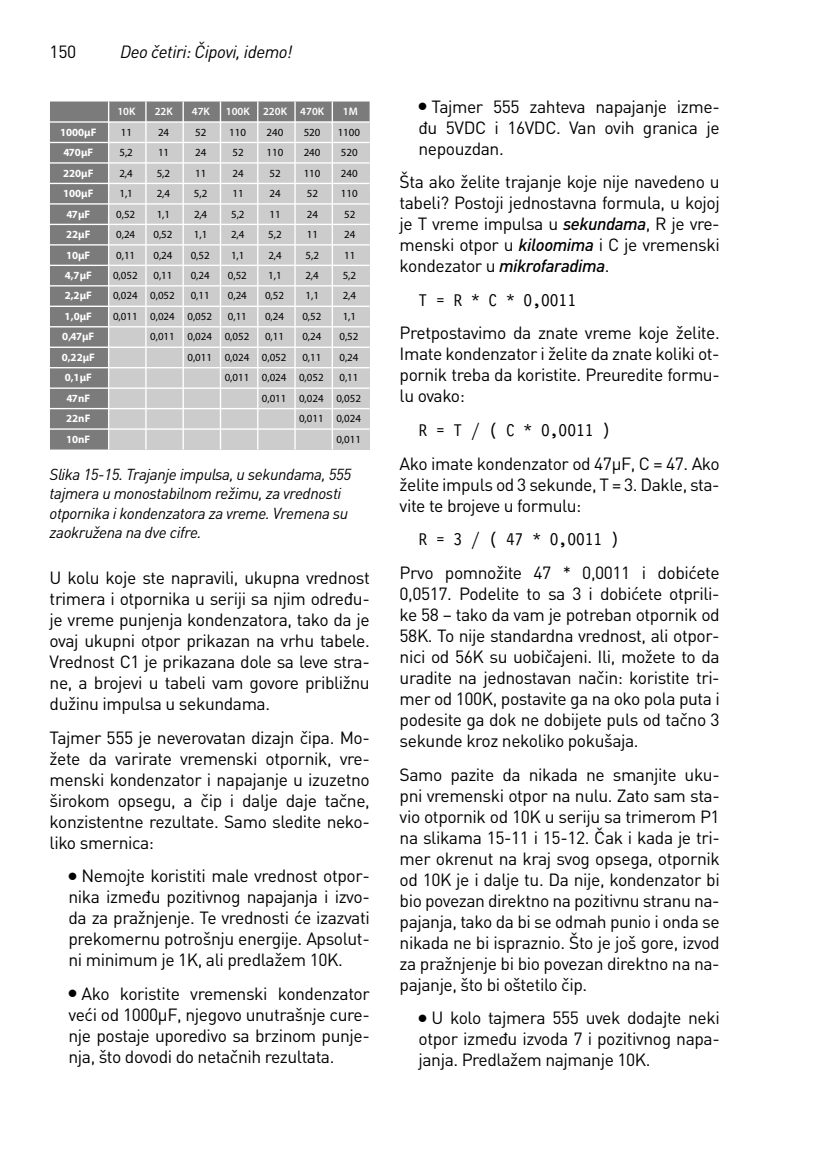
<style>
.page{position:relative;width:834px;height:1166px;background:#fff}
.page>*{position:absolute;margin:0;border:0;box-sizing:border-box;transform-origin:0 0}
.t1{font:17.5px/21px "DIN Pro";letter-spacing:-.025em;color:#000;text-align:justify}
.t2{font:17.5px "Letter Gothic 12 Pitch BT";color:#000}
.t3{font:italic 17.5px "DIN Pro";letter-spacing:-.025em;color:#000}
.t4{font:italic 15.75px/19.2px "DIN Pro";letter-spacing:-.025em;color:#000}
.t5{font:10.85px/20.5px "Myriad Pro";color:#000;text-align:center}
.t6{font:700 10.85px/20.5px "Myriad Pro";color:#fff;text-align:center}
.t7{font:600 10.85px "Myriad Pro";color:#fff}
.s1{font-weight:500;font-style:italic}
</style>
<div class="page">
<svg style="left:50px;top:102px;width:319px;height:347px;background:#b9b9b9"></svg>
<hr style="left:220px;top:102px;width:1px;height:347px;background:#fff">
<hr style="left:182px;top:102px;width:2px;height:347px;background:#fff">
<hr style="left:145px;top:102px;width:2px;height:347px;background:#fff">
<hr style="left:108px;top:102px;width:1px;height:347px;background:#fff">
<hr style="left:331px;top:102px;width:2px;height:347px;background:#fff">
<hr style="left:294px;top:102px;width:2px;height:347px;background:#fff">
<hr style="left:257px;top:102px;width:1px;height:347px;background:#fff">
<hr style="left:50px;top:142px;width:319px;height:1px;background:#fff">
<hr style="left:50px;top:162px;width:319px;height:2px;background:#fff">
<hr style="left:50px;top:183px;width:319px;height:1px;background:#fff">
<hr style="left:50px;top:224px;width:319px;height:1px;background:#fff">
<hr style="left:50px;top:244px;width:319px;height:2px;background:#fff">
<hr style="left:50px;top:265px;width:319px;height:1px;background:#fff">
<hr style="left:50px;top:306px;width:319px;height:1px;background:#fff">
<hr style="left:50px;top:326px;width:319px;height:1px;background:#fff">
<hr style="left:50px;top:347px;width:319px;height:1px;background:#fff">
<hr style="left:50px;top:367px;width:319px;height:1px;background:#fff">
<hr style="left:50px;top:387px;width:319px;height:2px;background:#fff">
<hr style="left:50px;top:408px;width:319px;height:1px;background:#fff">
<hr style="left:50px;top:428px;width:319px;height:2px;background:#fff">
<hr style="left:50px;top:203px;width:319px;height:2px;background:#fff">
<hr style="left:50px;top:285px;width:319px;height:1px;background:#fff">
<hr style="left:50px;top:121px;width:319px;height:2px;background:#fff">
<p class="t1" style="left:50px;top:40px;width:28px">150</p>
<p class="t3" style="left:120px;top:38px;width:174px">Deo četiri: Čipovi, idemo!</p>
<p class="t6" style="left:60px;top:121px;width:38px">1000µF<br>470µF<br>220µF<br>100µF<br>47µF<br>22µF<br>10µF<br>4,7µF<br>2,2µF<br>1,0µF<br>0,47µF<br>0,22µF<br>0,1µF<br>47nF<br>22nF<br>10nF</p>
<p class="t7" style="left:117px;top:105px;width:20px">10K</p>
<p class="t5" style="left:113px;top:122px;width:26px">11<br>5,2<br>2,4<br>1,1<br>0,52<br>0,24<br>0,11<br>0,052<br>0,024<br>0,011</p>
<p class="t7" style="left:155px;top:105px;width:20px">22K</p>
<p class="t5" style="left:150px;top:122px;width:26px">24<br>11<br>5,2<br>2,4<br>1,1<br>0,52<br>0,24<br>0,11<br>0,052<br>0,024<br>0,011</p>
<p class="t7" style="left:192px;top:105px;width:20px">47K</p>
<p class="t5" style="left:187px;top:122px;width:26px">52<br>24<br>11<br>5,2<br>2,4<br>1,1<br>0,52<br>0,24<br>0,11<br>0,052<br>0,024<br>0,011</p>
<p class="t7" style="left:226px;top:105px;width:25px">100K</p>
<p class="t5" style="left:225px;top:122px;width:26px">110<br>52<br>24<br>11<br>5,2<br>2,4<br>1,1<br>0,52<br>0,24<br>0,11<br>0,052<br>0,024<br>0,011</p>
<p class="t7" style="left:263px;top:105px;width:25px">220K</p>
<p class="t5" style="left:262px;top:122px;width:26px">240<br>110<br>52<br>24<br>11<br>5,2<br>2,4<br>1,1<br>0,52<br>0,24<br>0,11<br>0,052<br>0,024<br>0,011</p>
<p class="t7" style="left:300px;top:105px;width:25px">470K</p>
<p class="t5" style="left:299px;top:122px;width:26px">520<br>240<br>110<br>52<br>24<br>11<br>5,2<br>2,4<br>1,1<br>0,52<br>0,24<br>0,11<br>0,052<br>0,024<br>0,011</p>
<p class="t7" style="left:343px;top:105px;width:16px">1M</p>
<p class="t5" style="left:336px;top:122px;width:26px">1100<br>520<br>240<br>110<br>52<br>24<br>11<br>5,2<br>2,4<br>1,1<br>0,52<br>0,24<br>0,11<br>0,052<br>0,024<br>0,011</p>
<p class="t4" style="left:50px;top:463px;width:303px">Slika 15-15. Trajanje impulsa, u sekundama, 555 tajmera u monostabilnom režimu, za vrednosti otpornika i kondenzatora za vreme. Vremena su zaokružena na dve cifre.</p>
<p class="t1" style="left:50px;top:566px;width:322px">U kolu koje ste napravili, ukupna vrednost trimera i otpornika u seriji sa njim određu&shy;je vreme punjenja kondenzatora, tako da je ovaj ukupni otpor prikazan na vrhu tabele.<br>Vrednost C1 je prikazana dole sa leve stra&shy;ne, a brojevi u tabeli vam govore približnu dužinu impulsa u sekundama.</p>
<p class="t1" style="left:50px;top:726px;width:321px">Tajmer 555 je neverovatan dizajn čipa. Mo&shy;žete da varirate vremenski otpornik, vre&shy;menski kondenzator i napajanje u izuzetno širokom opsegu, a čip i dalje daje tačne, konzistentne rezultate. Samo sledite neko&shy;liko smernica:</p>
<p class="t1" style="left:68px;top:864px;width:303px;text-indent:13px">Nemojte koristiti male vrednost otpor&shy;nika između pozitivnog napajanja i izvo&shy;da za pražnjenje. Te vrednosti će izazvati prekomernu potrošnju energije. Apsolut&shy;ni minimum je 1K, ali predlažem 10K.</p>
<p class="t1" style="left:68px;top:982px;width:303px;text-indent:13px">Ako koristite vremenski kondenzator veći od 1000µF, njegovo unutrašnje cure&shy;nje postaje uporedivo sa brzinom punje&shy;nja, što dovodi do netačnih rezultata.</p>
<p class="t1" style="left:418px;top:95px;width:303px;text-indent:13px">Tajmer 555 zahteva napajanje izme&shy;đu 5VDC i 16VDC. Van ovih granica je nepouzdan.</p>
<p class="t1" style="left:399px;top:171px;width:322px">Šta ako želite trajanje koje nije navedeno u tabeli? Postoji jednostavna formula, u kojoj je T vreme impulsa u <span class="s1">sekundama</span>, R je vre&shy;menski otpor u <span class="s1">kiloomima</span> i C je vremenski kondezator u <span class="s1">mikrofaradima</span>.</p>
<p class="t2" style="left:418px;top:290px;width:159px">T = R * C * 0,0011</p>
<p class="t1" style="left:399px;top:322px;width:321px">Pretpostavimo da znate vreme koje želite.<br>Imate kondenzator i želite da znate koliki ot&shy;pornik treba da koristite. Preuredite formu&shy;lu ovako:</p>
<p class="t2" style="left:418px;top:420px;width:194px">R = T / ( C * 0,0011 )</p>
<p class="t1" style="left:399px;top:452px;width:322px">Ako imate kondenzator od 47µF, C = 47. Ako želite impuls od 3 sekunde, T = 3. Dakle, sta&shy;vite te brojeve u formulu:</p>
<p class="t2" style="left:418px;top:530px;width:203px">R = 3 / ( 47 * 0,0011 )</p>
<p class="t1" style="left:399px;top:561px;width:321px">Prvo pomnožite 47 * 0,0011 i dobićete 0,0517. Podelite to sa 3 i dobićete otprili&shy;ke 58 – tako da vam je potreban otpornik od 58K. To nije standardna vrednost, ali otpor&shy;nici od 56K su uobičajeni. Ili, možete to da uradite na jednostavan način: koristite tri&shy;mer od 100K, postavite ga na oko pola puta i podesite ga dok ne dobijete puls od tačno 3 sekunde kroz nekoliko pokušaja.</p>
<p class="t1" style="left:399px;top:763px;width:322px">Samo pazite da nikada ne smanjite uku&shy;pni vremenski otpor na nulu. Zato sam sta&shy;vio otpornik od 10K u seriju sa trimerom P1 na slikama 15-11 i 15-12. Čak i kada je tri&shy;mer okrenut na kraj svog opsega, otpornik od 10K je i dalje tu. Da nije, kondenzator bi bio povezan direktno na pozitivnu stranu na&shy;pajanja, tako da bi se odmah punio i onda se nikada ne bi ispraznio. Što je još gore, izvod za pražnjenje bi bio povezan direktno na na&shy;pajanje, što bi oštetilo čip.</p>
<p class="t1" style="left:418px;top:1006px;width:303px;text-indent:13px">U kolo tajmera 555 uvek dodajte neki otpor između izvoda 7 i pozitivnog napa&shy;janja. Predlažem najmanje 10K.</p>
</div>
